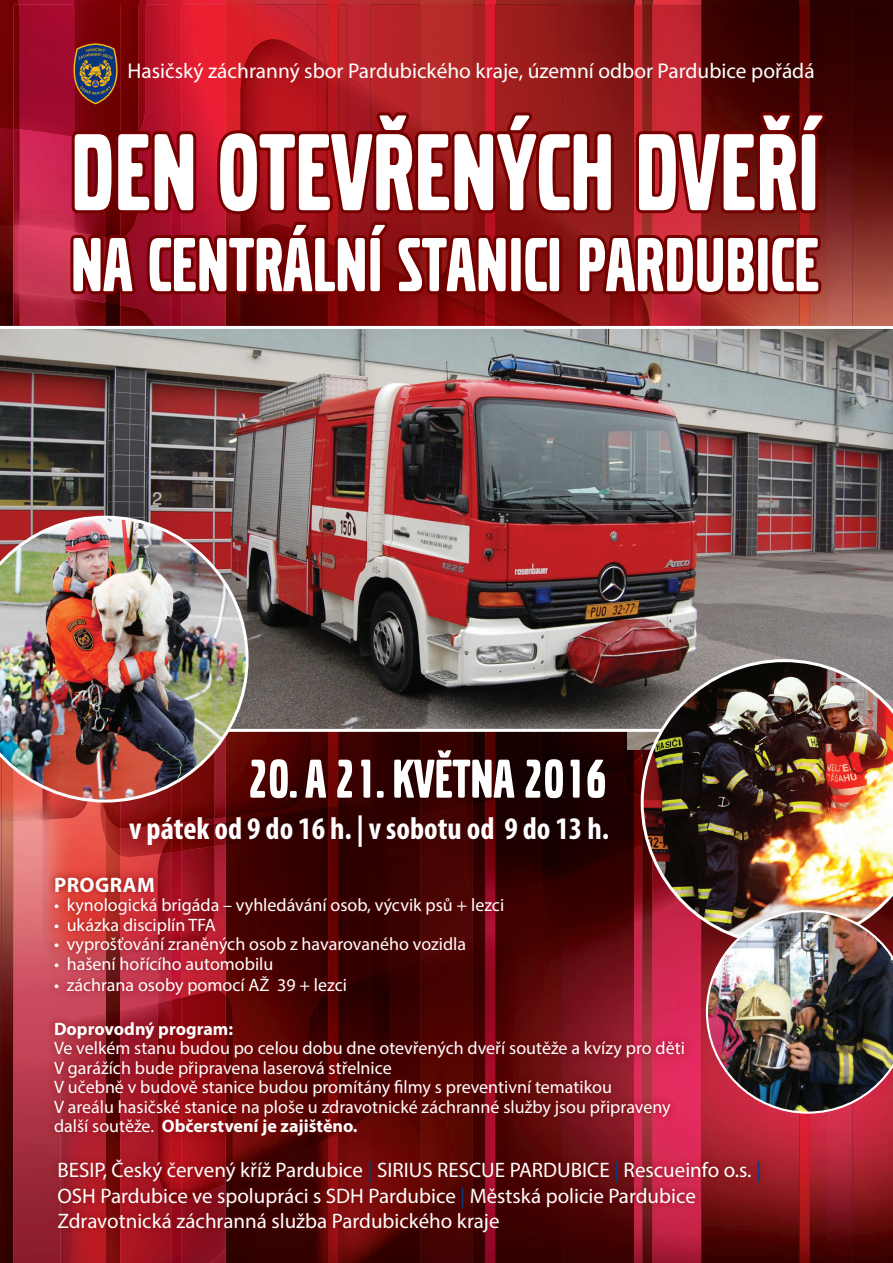
<style>
.page{position:relative;width:893px;height:1263px;background:#fff}
.page>*{position:absolute;margin:0;border:0;box-sizing:border-box;transform-origin:0 0}
.t1{font:114px "Volvo Broad Cz";color:#fff}
.t2{font:79.8px "Volvo Broad Cz";color:#fff}
.t3{font:57px "Volvo Broad Cz";color:#fff}
.t4{font:700 condensed 31.5px "Myriad Pro";color:#fff}
.t5{font:21.3px "Myriad Pro";color:#fff}
.t6{font:21px/25.2px "Myriad Pro";color:#fff}
.t7{font:700 21px "Myriad Pro";letter-spacing:.02em;color:#fff}
.t8{font:18px/19.5px "Myriad Pro";color:#fff}
.t9{font:700 18px "Myriad Pro";color:#fff}
.s1{font-weight:700}
.s2{color:#014081}
</style>
<div class="page">
<img style="left:20px;top:232px;width:47px;height:61px">
<img style="left:354px;top:732px;width:17px;height:68px">
<img style="left:495px;top:946px;width:398px;height:317px">
<img style="left:634px;top:946px;width:67px;height:317px">
<img style="left:562px;top:1144px;width:72px;height:119px">
<img style="left:826px;top:1114px;width:26px;height:149px">
<div style="left:389px;top:821px;width:32px;height:48px;background:#340100"></div>
<div style="left:421px;top:817px;width:44px;height:52px;background:#430302"></div>
<img style="left:486px;top:1240px;width:9px;height:23px">
<img style="left:643px;top:1144px;width:9px;height:119px">
<img style="left:800px;top:1114px;width:9px;height:149px">
<img style="left:232px;top:1240px;width:23px;height:23px">
<img style="left:255px;top:1240px;width:53px;height:23px">
<img style="left:0;top:821px;width:13px;height:442px">
<img style="left:13px;top:821px;width:47px;height:442px">
<img style="left:275px;top:0;width:618px;height:4px">
<img style="left:421px;top:0;width:52px;height:4px">
<img style="left:562px;top:0;width:139px;height:4px">
<img style="left:348px;top:0;width:23px;height:4px">
<svg style="left:328px;top:0;width:10px;height:4px"></svg>
<svg style="left:486px;top:0;width:9px;height:4px"></svg>
<svg style="left:643px;top:0;width:9px;height:4px"></svg>
<svg style="left:800px;top:0;width:9px;height:4px"></svg>
<img style="left:809px;top:4px;width:84px;height:322px">
<img style="left:701px;top:4px;width:99px;height:39px">
<img style="left:652px;top:4px;width:49px;height:39px">
<img style="left:495px;top:4px;width:67px;height:39px">
<img style="left:634px;top:4px;width:9px;height:39px">
<img style="left:562px;top:4px;width:72px;height:39px">
<img style="left:338px;top:4px;width:148px;height:39px">
<img style="left:326px;top:4px;width:2px;height:39px">
<img style="left:328px;top:4px;width:10px;height:39px">
<img style="left:486px;top:4px;width:9px;height:39px">
<img style="left:643px;top:4px;width:9px;height:39px">
<img style="left:800px;top:4px;width:9px;height:322px">
<img style="left:701px;top:298px;width:99px;height:28px">
<img style="left:652px;top:298px;width:49px;height:28px">
<img style="left:649px;top:298px;width:3px;height:28px">
<img style="left:473px;top:800px;width:69px;height:69px">
<img style="left:465px;top:807px;width:8px;height:62px">
<img style="left:486px;top:802px;width:9px;height:67px">
<img style="left:318px;top:732px;width:10px;height:75px">
<svg style="left:215px;top:819px;width:11px;height:3px"></svg>
<img style="left:311px;top:732px;width:7px;height:75px">
<img style="left:338px;top:732px;width:10px;height:69px">
<img style="left:348px;top:732px;width:6px;height:68px">
<img style="left:328px;top:732px;width:10px;height:73px">
<img style="left:146px;top:0;width:129px;height:4px">
<svg style="left:171px;top:0;width:10px;height:4px"></svg>
<img style="left:226px;top:4px;width:100px;height:322px">
<img style="left:181px;top:4px;width:45px;height:322px">
<img style="left:255px;top:4px;width:63px;height:35px">
<img style="left:106px;top:298px;width:14px;height:5px">
<img style="left:120px;top:4px;width:51px;height:322px">
<img style="left:171px;top:4px;width:10px;height:322px">
<svg style="left:138px;top:0;width:8px;height:4px"></svg>
<img style="left:138px;top:4px;width:8px;height:39px">
<img style="left:0;top:226px;width:20px;height:67px">
<img style="left:226px;top:732px;width:29px;height:75px">
<img style="left:255px;top:735px;width:56px;height:72px">
<img style="left:255px;top:732px;width:56px;height:3px">
<img style="left:20px;top:137px;width:47px;height:95px">
<img style="left:19px;top:0;width:55px;height:137px">
<img style="left:74px;top:0;width:64px;height:4px">
<img style="left:106px;top:4px;width:32px;height:39px">
<img style="left:74px;top:4px;width:32px;height:39px">
<img style="left:0;top:4px;width:20px;height:222px">
<img style="left:0;top:128px;width:1px;height:96px">
<svg style="left:0;top:0;width:19px;height:4px"></svg>
<img style="left:20px;top:293px;width:86px;height:33px">
<img style="left:106px;top:303px;width:14px;height:23px">
<img style="left:74px;top:299px;width:32px;height:27px">
<img style="left:120px;top:305px;width:40px;height:21px">
<img style="left:0;top:292px;width:13px;height:34px">
<img style="left:13px;top:293px;width:7px;height:33px">
<img style="left:562px;top:298px;width:48px;height:17px">
<img style="left:634px;top:298px;width:9px;height:28px">
<img style="left:610px;top:298px;width:24px;height:17px">
<img style="left:643px;top:298px;width:6px;height:28px">
<img style="left:338px;top:298px;width:83px;height:28px">
<img style="left:421px;top:298px;width:17px;height:28px">
<img style="left:348px;top:298px;width:23px;height:28px">
<img style="left:328px;top:298px;width:10px;height:28px">
<img style="left:255px;top:39px;width:63px;height:4px">
<img style="left:244px;top:298px;width:84px;height:28px">
<img style="left:255px;top:298px;width:63px;height:28px">
<img style="left:495px;top:298px;width:67px;height:19px">
<img style="left:562px;top:315px;width:72px;height:11px">
<img style="left:473px;top:298px;width:13px;height:9px">
<img style="left:486px;top:298px;width:9px;height:15px">
<img style="left:495px;top:317px;width:67px;height:9px">
<img style="left:473px;top:307px;width:13px;height:19px">
<img style="left:438px;top:298px;width:35px;height:28px">
<img style="left:486px;top:313px;width:9px;height:13px">
<img style="left:318px;top:1144px;width:168px;height:119px">
<img style="left:421px;top:1144px;width:52px;height:8px">
<img style="left:308px;top:1240px;width:10px;height:23px">
<img style="left:348px;top:1144px;width:23px;height:119px">
<img style="left:495px;top:1144px;width:24px;height:8px">
<img style="left:328px;top:1144px;width:10px;height:119px">
<img style="left:486px;top:1144px;width:9px;height:8px">
<img style="left:226px;top:844px;width:102px;height:308px">
<img style="left:215px;top:846px;width:11px;height:23px">
<img style="left:255px;top:844px;width:63px;height:308px">
<img style="left:338px;top:801px;width:51px;height:68px">
<div style="left:348px;top:800px;width:23px;height:69px;background:#2d0000"></div>
<img style="left:328px;top:826px;width:10px;height:43px">
<img style="left:226px;top:807px;width:102px;height:37px">
<img style="left:215px;top:822px;width:11px;height:24px">
<img style="left:255px;top:808px;width:63px;height:32px">
<img style="left:338px;top:803px;width:10px;height:17px">
<img style="left:328px;top:805px;width:10px;height:21px">
<img style="left:308px;top:1144px;width:10px;height:3px">
<img style="left:0;top:802px;width:43px;height:19px">
<img style="left:60px;top:1144px;width:46px;height:119px">
<img style="left:120px;top:1144px;width:106px;height:119px">
<img style="left:171px;top:1240px;width:10px;height:23px">
<img style="left:226px;top:1144px;width:6px;height:8px">
<img style="left:158px;top:1144px;width:68px;height:8px">
<img style="left:171px;top:1144px;width:10px;height:8px">
<img style="left:106px;top:855px;width:14px;height:14px">
<img style="left:43px;top:802px;width:63px;height:162px">
<img style="left:120px;top:857px;width:38px;height:12px">
<img style="left:106px;top:828px;width:14px;height:27px">
<img style="left:100px;top:802px;width:6px;height:36px">
<img style="left:120px;top:828px;width:41px;height:29px">
<img style="left:106px;top:802px;width:109px;height:26px">
<img style="left:101px;top:802px;width:5px;height:11px">
<img style="left:171px;top:802px;width:10px;height:22px">
<img style="left:158px;top:846px;width:57px;height:23px">
<img style="left:171px;top:853px;width:10px;height:16px">
<img style="left:161px;top:824px;width:54px;height:29px">
<img style="left:43px;top:802px;width:48px;height:17px">
<img style="left:371px;top:732px;width:50px;height:89px">
<img style="left:421px;top:732px;width:44px;height:85px">
<img style="left:370px;top:732px;width:1px;height:57px">
<img style="left:473px;top:732px;width:13px;height:73px">
<img style="left:465px;top:732px;width:8px;height:75px">
<div style="left:495px;top:732px;width:47px;height:68px;background:#160000"></div>
<img style="left:486px;top:732px;width:9px;height:70px">
<img style="left:374px;top:802px;width:13px;height:17px">
<img style="left:634px;top:849px;width:7px;height:20px">
<div style="left:542px;top:789px;width:20px;height:80px;background:#160000"></div>
<img style="left:634px;top:798px;width:7px;height:51px">
<img style="left:562px;top:784px;width:72px;height:85px">
<img style="left:634px;top:763px;width:7px;height:35px">
<img style="left:624px;top:769px;width:10px;height:24px">
<img style="left:542px;top:732px;width:20px;height:57px">
<img style="left:562px;top:732px;width:62px;height:52px">
<img style="left:634px;top:749px;width:7px;height:14px">
<img style="left:624px;top:732px;width:10px;height:37px">
<div style="left:50px;top:1152px;width:717px;height:88px;background:#740000;opacity:.75"></div>
<svg style="left:67px;top:43px;width:763px;height:255px;background:#8b1014"></svg>
<img style="left:0;top:328px;width:893px;height:404px">
<img style="left:0;top:516px;width:249px;height:286px">
<div style="left:46px;top:869px;width:646px;height:275px;background:#740000;opacity:.75"></div>
<img style="left:641px;top:659px;width:252px;height:287px">
<img style="left:706px;top:910px;width:187px;height:204px">
<p class="t5" style="left:127px;top:58px;width:689px">Hasičský záchranný sbor Pardubického kraje, územní odbor Pardubice pořádá</p>
<h1 class="t1" style="left:71px;top:112px;width:750px">DEN OTEVFIEN˘CH DVEFIÍ</h1>
<h2 class="t2" style="left:71px;top:223px;width:750px">NA CENTRÁLNÍ STANICI PARDUBICE</h2>
<h3 class="t3" style="left:247px;top:749px;width:361px">20. A21. KVÙTNA 2016</h3>
<h3 class="t4" style="left:129px;top:809px;width:481px">v pátek od 9 do 16 h. | v sobotu od 9 do 13 h.</h3>
<p class="t7" style="left:54px;top:871px;width:102px">Program</p>
<p class="t8" style="left:54px;top:895px;width:452px">• kynologická brigáda – vyhledávání osob, výcvik psů + lezci</p>
<p class="t8" style="left:54px;top:915px;width:163px">• ukázka disciplín TFA</p>
<p class="t8" style="left:54px;top:934px;width:414px">• vyprošťování zraněných osob z havarovaného vozidla</p>
<p class="t8" style="left:54px;top:954px;width:221px">• hašení hořícího automobilu</p>
<p class="t8" style="left:54px;top:975px;width:295px">• záchrana osoby pomocí AŽ 39 + lezci</p>
<p class="t9" style="left:54px;top:1017px;width:181px">Doprovodný program:</p>
<p class="t8" style="left:54px;top:1038px;width:632px">Ve velkém stanu budou po celou dobu dne otevřených dveří soutěže a kvízy pro děti V garážích bude připravena laserová střelnice<br>V učebně v budově stanice budou promítány filmy s preventivní tematikou<br>V areálu hasičské stanice na ploše u zdravotnické záchranné služby jsou připraveny další soutěže. <span class="s1">Občerstvení je zajištěno.</span></p>
<p class="t6" style="left:57px;top:1157px;width:705px">BESIP, Český červený kříž Pardubice <span class="s2">|</span> SIRIUS RESCUE PARDUBICE <span class="s2">|</span> Rescueinfo o.s. <span class="s2">|<br></span>OSH Pardubice ve spolupráci s SDH Pardubice <span class="s2">|</span> Městská policie Pardubice<br>Zdravotnická záchranná služba Pardubického kraje</p>
</div>
